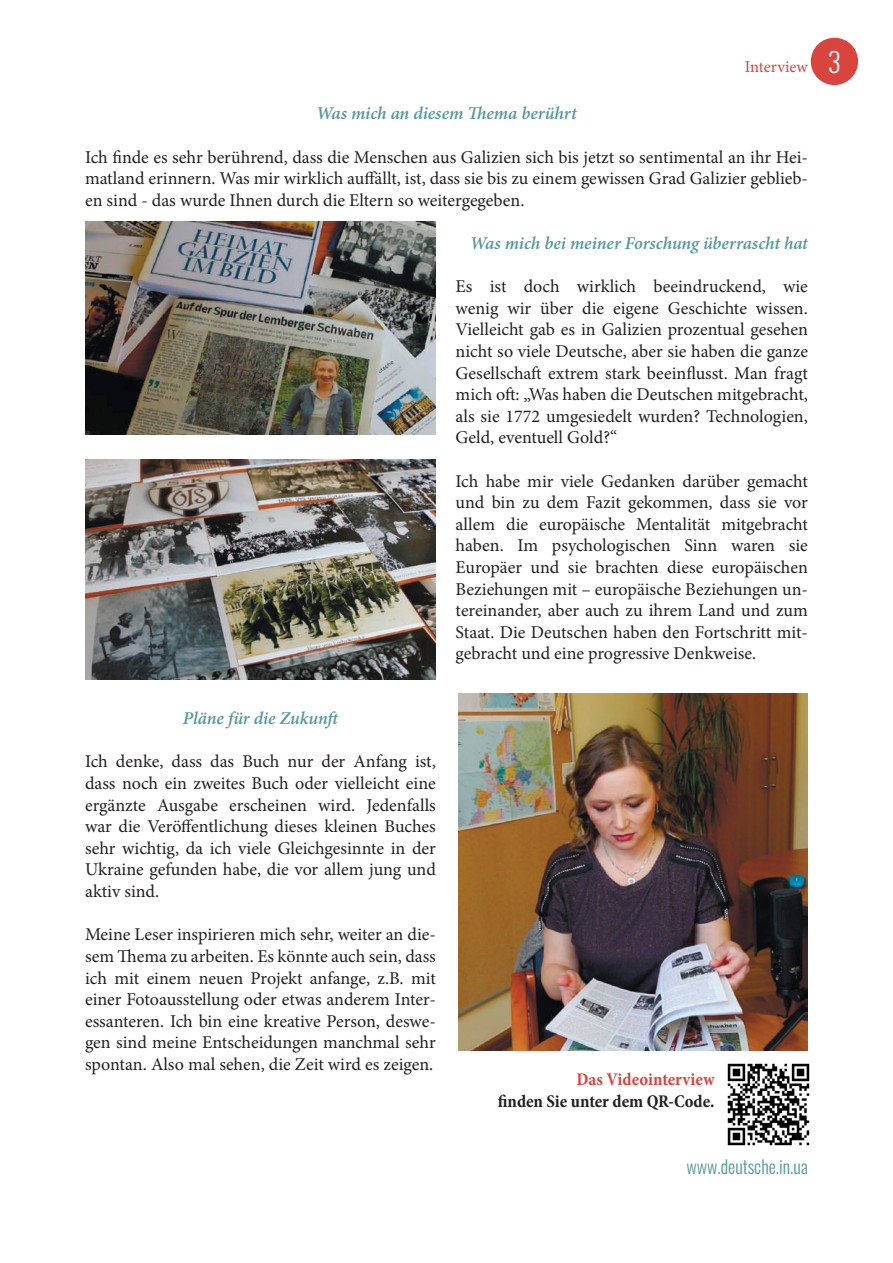
<style>
.page{position:relative;width:893px;height:1263px;background:#fff}
.page>*{position:absolute;margin:0;border:0;box-sizing:border-box;transform-origin:0 0}
.t1{font:18px/21.6px "Minion Pro";color:#231f20;text-align:justify}
.t2{font:italic 600 18px "Minion Pro";letter-spacing:-.005em;color:#55999b}
.t3{font:700 condensed 18px "Minion Pro";color:#231f20}
.t4{font:300 18px "Oswald";color:#55999b}
.t5{font:700 condensed 18px "Minion Pro";color:#da443f}
.t6{font:16.5px "Minion Pro";color:#da443f}
.s1{font-family:"Oswald";font-weight:300;font-size:27px;color:#fff}
</style>
<div class="page">
<div style="left:811px;top:38px;width:47px;height:47px;background:#da443f;border-radius:50%"></div>
<img style="left:727px;top:1063px;width:83px;height:83px">
<img style="left:85px;top:222px;width:351px;height:213px">
<img style="left:459px;top:693px;width:349px;height:357px">
<img style="left:85px;top:460px;width:351px;height:220px">
<p class="t6" style="left:745px;top:55px;width:98px">Interview <span class="s1">3</span></p>
<p class="t2" style="left:316px;top:101px;width:262px">Was mich an diesem Thema berührt</p>
<p class="t1" style="left:85px;top:146px;width:724px">Ich finde es sehr berührend, dass die Menschen aus Galizien sich bis jetzt so sentimental an ihr Hei&shy;matland erinnern. Was mir wirklich auffällt, ist, dass sie bis zu einem gewissen Grad Galizier geblieb&shy;en sind - das wurde Ihnen durch die Eltern so weitergegeben.</p>
<p class="t2" style="left:470px;top:231px;width:340px">Was mich bei meiner Forschung überrascht hat</p>
<p class="t1" style="left:456px;top:276px;width:354px">Es ist doch wirklich beeindruckend, wie wenig wir über die eigene Geschichte wissen.<br>Vielleicht gab es in Galizien prozentual gesehen nicht so viele Deutsche, aber sie haben die ganze Gesellschaft extrem stark beeinflusst. Man fragt mich oft: „Was haben die Deutschen mitgebracht, als sie 1772 umgesiedelt wurden? Technologien, Geld, eventuell Gold?“</p>
<p class="t1" style="left:456px;top:470px;width:354px">Ich habe mir viele Gedanken darüber gemacht und bin zu dem Fazit gekommen, dass sie vor allem die europäische Mentalität mitgebracht haben. Im psychologischen Sinn waren sie Europäer und sie brachten diese europäischen Beziehungen mit – europäische Beziehungen un&shy;tereinander, aber auch zu ihrem Land und zum Staat. Die Deutschen haben den Fortschritt mit&shy;gebracht und eine progressive Denkweise.</p>
<p class="t2" style="left:183px;top:706px;width:160px">Pläne für die Zukunft</p>
<p class="t1" style="left:85px;top:751px;width:352px">Ich denke, dass das Buch nur der Anfang ist, dass noch ein zweites Buch oder vielleicht eine ergänzte Ausgabe erscheinen wird. Jedenfalls war die Veröffentlichung dieses kleinen Buches sehr wichtig, da ich viele Gleichgesinnte in der Ukraine gefunden habe, die vor allem jung und aktiv sind.</p>
<p class="t1" style="left:85px;top:924px;width:352px">Meine Leser inspirieren mich sehr, weiter an die&shy;sem Thema zu arbeiten. Es könnte auch sein, dass ich mit einem neuen Projekt anfange, z.B. mit einer Fotoausstellung oder etwas anderem Inter&shy;essanteren. Ich bin eine kreative Person, deswe&shy;gen sind meine Entscheidungen manchmal sehr spontan. Also mal sehen, die Zeit wird es zeigen.</p>
<p class="t5" style="left:576px;top:1067px;width:140px">Das Videointerview</p>
<p class="t3" style="left:498px;top:1089px;width:218px">finden Sie unter dem QR-Code.</p>
<p class="t4" style="left:686px;top:1155px;width:123px">www.deutsche.in.ua</p>
</div>
